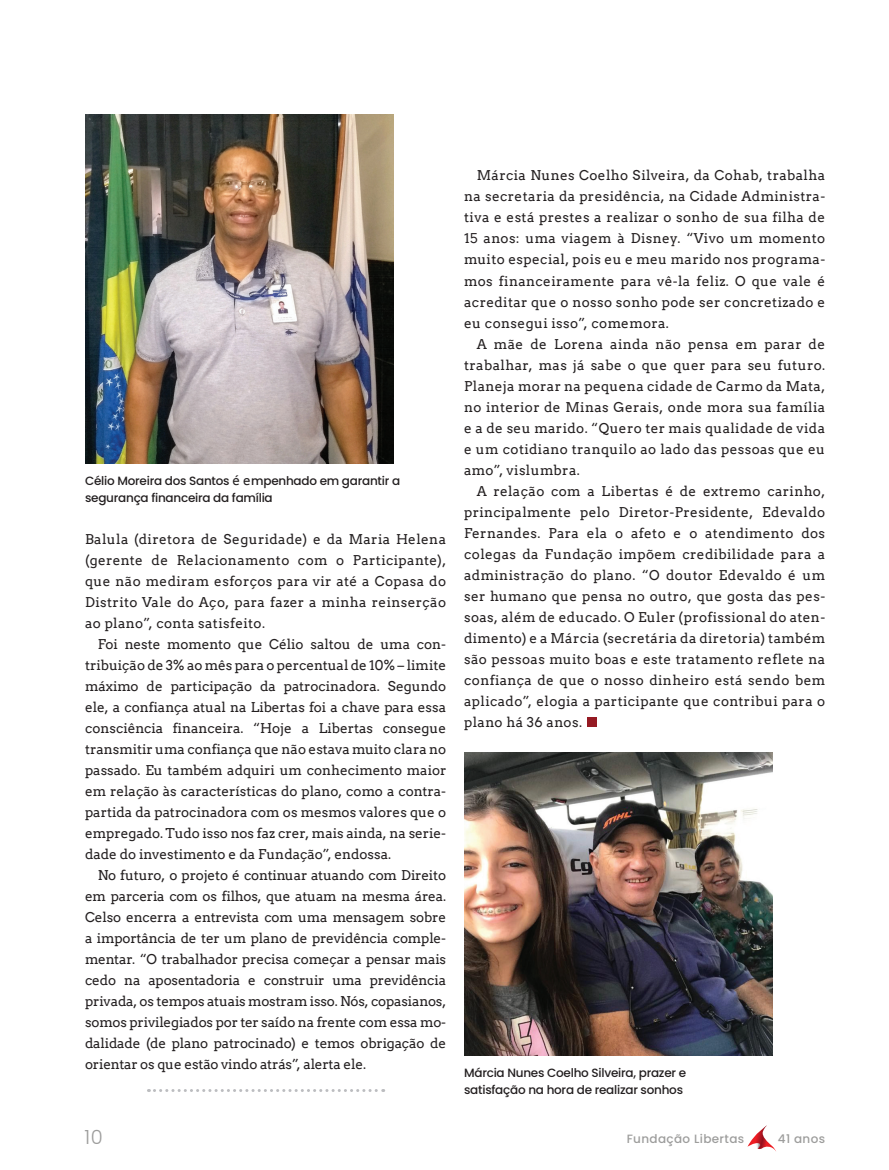
<style>
.page{position:relative;width:889px;height:1170px;background:#fff}
.page>*{position:absolute;margin:0;border:0;box-sizing:border-box;transform-origin:0 0}
.t1{font:300 19.5px "Poppins";color:#9d9d9c}
.t2{font:13.5px/21px "Arvo";letter-spacing:.03em;color:#231f20;text-align:justify}
.t3{font:500 12px/16.5px "Poppins";letter-spacing:-.02em;color:#231f20}
.t4{font:500 12px "Poppins";letter-spacing:.03em;color:#9d9d9c}
.s1{font-family:"Arvo";font-weight:400;font-size:13.5px}
</style>
<div class="page">
<svg style="left:747px;top:1125px;width:29px;height:26px"></svg>
<img style="left:85px;top:114px;width:308px;height:350px">
<img style="left:464px;top:752px;width:308px;height:303px">
<div style="left:587px;top:717px;width:9px;height:9px;background:#951a23"></div>
<svg style="left:148px;top:1089px;width:236px;height:2px"></svg>
<p class="t3" style="left:85px;top:472px;width:316px">Célio Moreira dos Santos <span class="s1">é e</span>mpenhado em garantir a segurança financeira da família</p>
<p class="t2" style="left:85px;top:527px;width:362px">Balula (diretora de Seguridade) e da Maria Helena (gerente de Relacionamento com o Participante), que não mediram esforços para vir até a Copasa do Distrito Vale do Aço, para fazer a minha reinserção ao plano”, conta satisfeito.</p>
<p class="t2" style="left:85px;top:632px;width:363px;text-indent:13px">Foi neste momento que Célio saltou de uma con&shy;tribuição de 3% ao mês para o percentual de 10% – limite máximo de participação da patrocinadora. Segundo ele, a confiança atual na Libertas foi a chave para essa consciência financeira. “Hoje a Libertas consegue transmitir uma confiança que não estava muito clara no passado. Eu também adquiri um conhecimento maior em relação às características do plano, como a contra&shy;partida da patrocinadora com os mesmos valores que o empregado. Tudo isso nos faz crer, mais ainda, na serie&shy;dade do investimento e da Fundação”, endossa.</p>
<p class="t2" style="left:85px;top:863px;width:362px;text-indent:13px">No futuro, o projeto é continuar atuando com Direito em parceria com os filhos, que atuam na mesma área.<br>Celso encerra a entrevista com uma mensagem sobre a importância de ter um plano de previdência comple&shy;mentar. “O trabalhador precisa começar a pensar mais cedo na aposentadoria e construir uma previdência privada, os tempos atuais mostram isso. Nós, copasianos, somos privilegiados por ter saído na frente com essa mo&shy;dalidade (de plano patrocinado) e temos obrigação de orientar os que estão vindo atrás”, alerta ele.</p>
<p class="t2" style="left:464px;top:165px;width:362px;text-indent:13px">Márcia Nunes Coelho Silveira, da Cohab, trabalha na secretaria da presidência, na Cidade Administra&shy;tiva e está prestes a realizar o sonho de sua filha de 15 anos: uma viagem à Disney. “Vivo um momento muito especial, pois eu e meu marido nos programa&shy;mos financeiramente para vê-la feliz. O que vale é acreditar que o nosso sonho pode ser concretizado e eu consegui isso”, comemora.</p>
<p class="t2" style="left:464px;top:333px;width:362px;text-indent:13px">A mãe de Lorena ainda não pensa em parar de trabalhar, mas já sabe o que quer para seu futuro.<br>Planeja morar na pequena cidade de Carmo da Mata, no interior de Minas Gerais, onde mora sua família e a de seu marido. “Quero ter mais qualidade de vida e um cotidiano tranquilo ao lado das pessoas que eu amo”, vislumbra.</p>
<p class="t2" style="left:464px;top:480px;width:362px;text-indent:13px">A relação com a Libertas é de extremo carinho, principalmente pelo Diretor-Presidente, Edevaldo Fernandes. Para ela o afeto e o atendimento dos colegas da Fundação impõem credibilidade para a administração do plano. “O doutor Edevaldo é um ser humano que pensa no outro, que gosta das pes&shy;soas, além de educado. O Euler (profissional do aten&shy;dimento) e a Márcia (secretária da diretoria) também são pessoas muito boas e este tratamento reflete na confiança de que o nosso dinheiro está sendo bem aplicado”, elogia a participante que contribui para o plano há 36 anos.</p>
<p class="t3" style="left:464px;top:1064px;width:223px">Márcia Nunes Coelho Silveira, prazer e satisfação na hora de realizar sonhos</p>
<h1 class="t1" style="left:85px;top:1125px;width:20px">10</h1>
<p class="t4" style="left:626px;top:1131px;width:119px">Fundação Libertas</p>
<p class="t4" style="left:778px;top:1131px;width:49px">41 anos</p>
</div>
